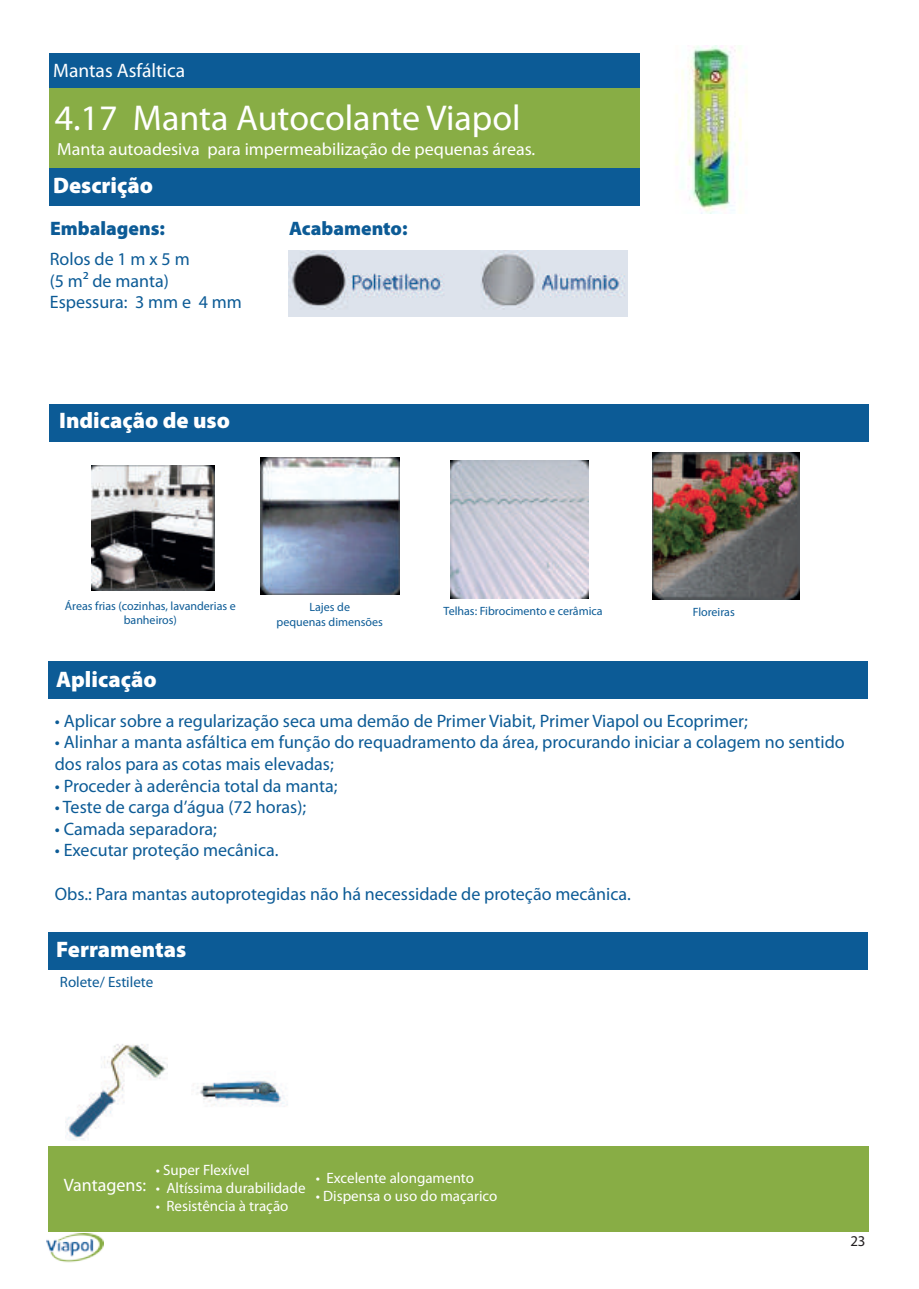
<style>
.page{position:relative;width:919px;height:1289px;background:#fff}
.page>*{position:absolute;margin:0;border:0;box-sizing:border-box;transform-origin:0 0}
.t1{font:36px "Myriad Pro";color:#fff}
.t2{font:900 22.5px "Myriad Pro";color:#fff}
.t3{font:900 19.5px "Myriad Pro";color:#0c5b96}
.t4{font:19.5px "Myriad Pro";color:#fff}
.t5{font:18px/21.6px "Myriad Pro";color:#0c5b96}
.t6{font:18px "Myriad Pro";color:#fff}
.t7{font:17.55px "Myriad Pro";color:#fff}
.t8{font:15px "Myriad Pro";color:#fff}
.t9{font:15px "Myriad Pro";color:#0c5b96}
.t10{font:15px "Myriad Pro";color:#231f20}
.t11{font:12px/14.4px "Myriad Pro";color:#0c5b96;text-align:center}
</style>
<div class="page">
<img style="left:627px;top:46px;width:120px;height:168px">
<div style="left:50px;top:54px;width:590px;height:37px;background:#0c5b96"></div>
<div style="left:49px;top:88px;width:591px;height:81px;background:#88ad45"></div>
<div style="left:50px;top:169px;width:589px;height:37px;background:#0c5b96"></div>
<div style="left:48px;top:1145px;width:820px;height:86px;background:#88ad45"></div>
<div style="left:49px;top:932px;width:818px;height:37px;background:#0c5b96"></div>
<div style="left:49px;top:404px;width:819px;height:37px;background:#0c5b96"></div>
<div style="left:48px;top:661px;width:819px;height:37px;background:#0c5b96"></div>
<img style="left:193px;top:1080px;width:95px;height:27px">
<img style="left:65px;top:1044px;width:102px;height:96px">
<img style="left:91px;top:465px;width:123px;height:125px">
<img style="left:260px;top:457px;width:139px;height:137px">
<img style="left:450px;top:460px;width:138px;height:138px">
<img style="left:652px;top:452px;width:147px;height:147px">
<img style="left:289px;top:250px;width:338px;height:66px">
<img style="left:47px;top:1233px;width:56px;height:30px">
<p class="t4" style="left:53px;top:60px;width:134px">Mantas Asfáltica</p>
<h1 class="t1" style="left:55px;top:98px;width:467px">4.17 Manta Autocolante Viapol</h1>
<p class="t2" style="left:53px;top:172px;width:101px">Descrição</p>
<p class="t7" style="left:57px;top:140px;width:479px">Manta autoadesiva para impermeabilização de pequenas áreas.</p>
<p class="t3" style="left:50px;top:218px;width:116px">Embalagens:</p>
<p class="t5" style="left:50px;top:248px;width:193px">Rolos de 1 m x 5 m<br>(5 m² de manta)<br>Espessura: 3 mm e 4 mm</p>
<p class="t2" style="left:59px;top:408px;width:172px">Indicação de uso</p>
<p class="t3" style="left:289px;top:217px;width:120px">Acabamento:</p>
<p class="t11" style="left:65px;top:599px;width:172px">Áreas frias (cozinhas, lavanderias e banheiros)</p>
<p class="t11" style="left:443px;top:604px;width:161px">Telhas: Fibrocimento e cerâmica</p>
<p class="t11" style="left:692px;top:605px;width:44px">Floreiras</p>
<p class="t11" style="left:276px;top:600px;width:108px">Lajes de<br>pequenas dimensões</p>
<p class="t2" style="left:56px;top:666px;width:102px">Aplicação</p>
<p class="t5" style="left:55px;top:710px;width:694px">• Aplicar sobre a regularização seca uma demão de Primer Viabit, Primer Viapol ou Ecoprimer;</p>
<p class="t5" style="left:55px;top:732px;width:791px">• Alinhar a manta asfáltica em função do requadramento da área, procurando iniciar a colagem no sentido dos ralos para as cotas mais elevadas;</p>
<p class="t5" style="left:55px;top:775px;width:284px">• Proceder à aderência total da manta;</p>
<p class="t5" style="left:55px;top:796px;width:253px">• Teste de carga d’água (72 horas);</p>
<p class="t5" style="left:55px;top:818px;width:163px">• Camada separadora;</p>
<p class="t5" style="left:55px;top:840px;width:225px">• Executar proteção mecânica.</p>
<p class="t5" style="left:55px;top:883px;width:577px">Obs.: Para mantas autoprotegidas não há necessidade de proteção mecânica.</p>
<p class="t2" style="left:56px;top:936px;width:132px">Ferramentas</p>
<p class="t9" style="left:60px;top:974px;width:95px">Rolete/ Estilete</p>
<p class="t6" style="left:64px;top:1174px;width:84px">Vantagens:</p>
<p class="t8" style="left:156px;top:1161px;width:95px">• Super Flexível</p>
<p class="t8" style="left:156px;top:1179px;width:151px">• Altíssima durabilidade</p>
<p class="t8" style="left:156px;top:1197px;width:134px">• Resistência à tração</p>
<p class="t8" style="left:316px;top:1169px;width:160px">• Excelente alongamento</p>
<p class="t8" style="left:316px;top:1187px;width:183px">• Dispensa o uso do maçarico</p>
<p class="t10" style="left:850px;top:1232px;width:17px">23</p>
</div>
